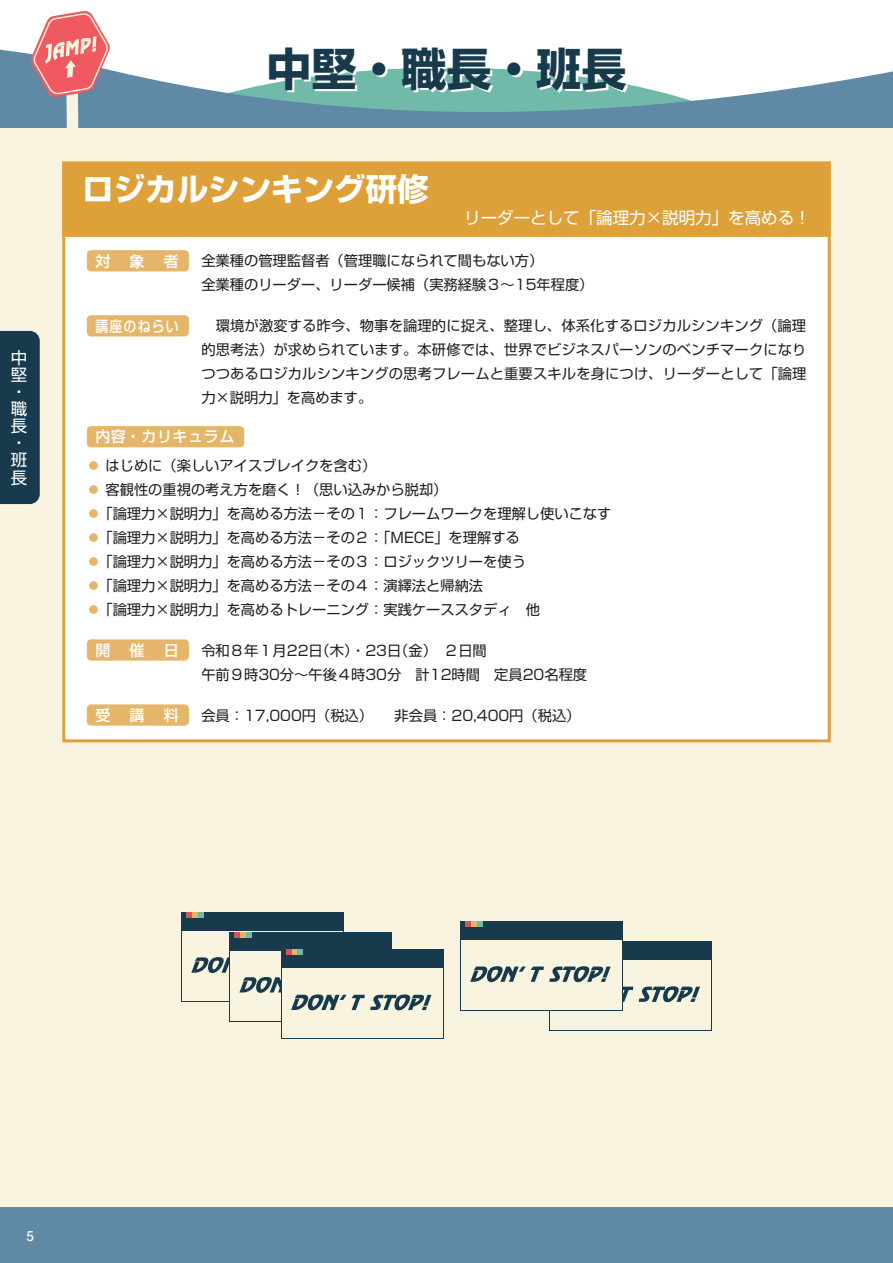
<style>
.page{position:relative;width:893px;height:1263px;background:#fff}
.page>*{position:absolute;margin:0;border:0;box-sizing:border-box;transform-origin:0 0}
.t1{font:700 45px "Shin Go Pro";color:#183a4d}
.t2{font:700 31.5px "Shin Go Pro";color:#fff}
.t3{font:16.5px/17.1px "Shin Go Pro";color:#fff}
.t4{font:500 15px "Shin Go Pro";letter-spacing:.04em;color:#fff}
.t5{font:500 15px "Shin Go Pro";letter-spacing:.04em;color:#fff;scale:.86 1}
.t6{font:14.25px/24px "Shin Go Pro";color:#231f20}
.t7{font:700 13.5px "Futo Go B101 Pro";color:#fff}
.s1{color:#e5b669}
</style>
<div class="page">
<div style="left:0;top:121px;width:893px;height:1092px;background:#f8f4e0"></div>
<div style="left:0;top:1208px;width:893px;height:55px;background:#6089a6"></div>
<svg style="left:0;top:49px;width:893px;height:79px;fill:#6089a6"></svg>
<svg style="left:30px;top:10px;width:784px;height:118px"></svg>
<div style="left:0;top:330px;width:40px;height:175px;background:#183a4d"></div>
<div style="left:64px;top:163px;width:765px;height:578px;background:#fff"></div>
<div style="left:87px;top:250px;width:102px;height:21px;background:#e5b669;border-radius:4px"></div>
<div style="left:87px;top:315px;width:102px;height:21px;background:#e5b669;border-radius:4px"></div>
<div style="left:87px;top:426px;width:157px;height:21px;background:#e5b669;border-radius:4px"></div>
<div style="left:87px;top:639px;width:102px;height:22px;background:#e5b669;border-radius:4px"></div>
<div style="left:87px;top:704px;width:102px;height:22px;background:#e5b669;border-radius:4px"></div>
<div style="left:64px;top:163px;width:765px;height:72px;background:#dea13a"></div>
<div style="left:62px;top:162px;width:769px;height:75px;border:3px solid #dea13a"></div>
<svg style="left:271px;top:49px;width:357px;height:43px"></svg>
<div style="left:181px;top:912px;width:163px;height:90px;background:#183a4d"></div>
<div style="left:182px;top:931px;width:160px;height:70px;background:#f8f4e0"></div>
<svg style="left:186px;top:912px;width:17px;height:6px"></svg>
<div style="left:229px;top:932px;width:163px;height:90px;background:#183a4d"></div>
<div style="left:230px;top:951px;width:161px;height:70px;background:#f8f4e0"></div>
<svg style="left:234px;top:932px;width:18px;height:6px"></svg>
<div style="left:281px;top:949px;width:162px;height:90px;background:#183a4d"></div>
<div style="left:282px;top:969px;width:160px;height:69px;background:#f8f4e0"></div>
<svg style="left:191px;top:949px;width:240px;height:61px"></svg>
<div style="left:549px;top:941px;width:163px;height:90px;background:#183a4d"></div>
<div style="left:550px;top:960px;width:161px;height:70px;background:#f8f4e0"></div>
<svg style="left:639px;top:986px;width:61px;height:16px"></svg>
<div style="left:460px;top:921px;width:162px;height:90px;background:#183a4d"></div>
<div style="left:461px;top:940px;width:160px;height:70px;background:#f8f4e0"></div>
<svg style="left:465px;top:921px;width:17px;height:6px"></svg>
<svg style="left:470px;top:966px;width:163px;height:36px"></svg>
<p class="t3" style="left:11px;top:347px;width:18px">中堅・職長・班長</p>
<h1 class="t1" style="left:266px;top:33px;width:362px">中堅・職長・班長</h1>
<h2 class="t2" style="left:82px;top:164px;width:348px">ロジカルシンキング研修</h2>
<p class="t3" style="left:464px;top:207px;width:348px">リーダーとして「論理力×説明力」を高める！</p>
<p class="t4" style="left:95px;top:248px;width:16px">対</p>
<p class="t4" style="left:130px;top:248px;width:16px">象</p>
<p class="t4" style="left:164px;top:248px;width:16px">者</p>
<p class="t5" style="left:95px;top:313px;width:99px">講座のねらい</p>
<p class="t6" style="left:201px;top:247px;width:394px">全業種の管理監督者（管理職になられて間もない方）<br>全業種のリーダー、リーダー候補（実務経験３～15年程度）</p>
<p class="t6" style="left:201px;top:312px;width:607px;text-align:justify">　環境が激変する昨今、物事を論理的に捉え、整理し、体系化するロジカルシンキング（論理的思考法）が求められています。本研修では、世界でビジネスパーソンのベンチマークになりつつあるロジカルシンキングの思考フレームと重要スキルを身につけ、リーダーとして「論理力×説明力」を高めます。</p>
<p class="t4" style="left:95px;top:424px;width:140px">内容・カリキュラム</p>
<p class="t6" style="left:87px;top:451px;width:526px"><span class="s1">◦</span> はじめに（楽しいアイスブレイクを含む）<br><span class="s1">◦</span> 客観性の重視の考え方を磨く！（思い込みから脱却）<br><span class="s1">◦</span>「論理力×説明力」を高める方法－その１：フレームワークを理解し使いこなす<span class="s1">◦</span>「論理力×説明力」を高める方法－その２：「MECE」を理解する<br><span class="s1">◦</span>「論理力×説明力」を高める方法－その３：ロジックツリーを使う<br><span class="s1">◦</span>「論理力×説明力」を高める方法－その４：演繹法と帰納法<br><span class="s1">◦</span>「論理力×説明力」を高めるトレーニング：実践ケーススタディ　他</p>
<p class="t6" style="left:201px;top:636px;width:387px">令和８年１月22日（木）・23日（金）　２日間<br>午前９時30分～午後４時30分　計12時間　定員20名程度</p>
<p class="t6" style="left:201px;top:701px;width:381px">会員：17,000円（税込）　　非会員：20,400円（税込）</p>
<p class="t4" style="left:95px;top:638px;width:16px">開</p>
<p class="t4" style="left:130px;top:638px;width:16px">催</p>
<p class="t4" style="left:164px;top:638px;width:16px">日</p>
<p class="t4" style="left:95px;top:703px;width:16px">受</p>
<p class="t4" style="left:130px;top:703px;width:16px">講</p>
<p class="t4" style="left:164px;top:703px;width:16px">料</p>
<p class="t7" style="left:27px;top:1225px;width:9px">5</p>
</div>
